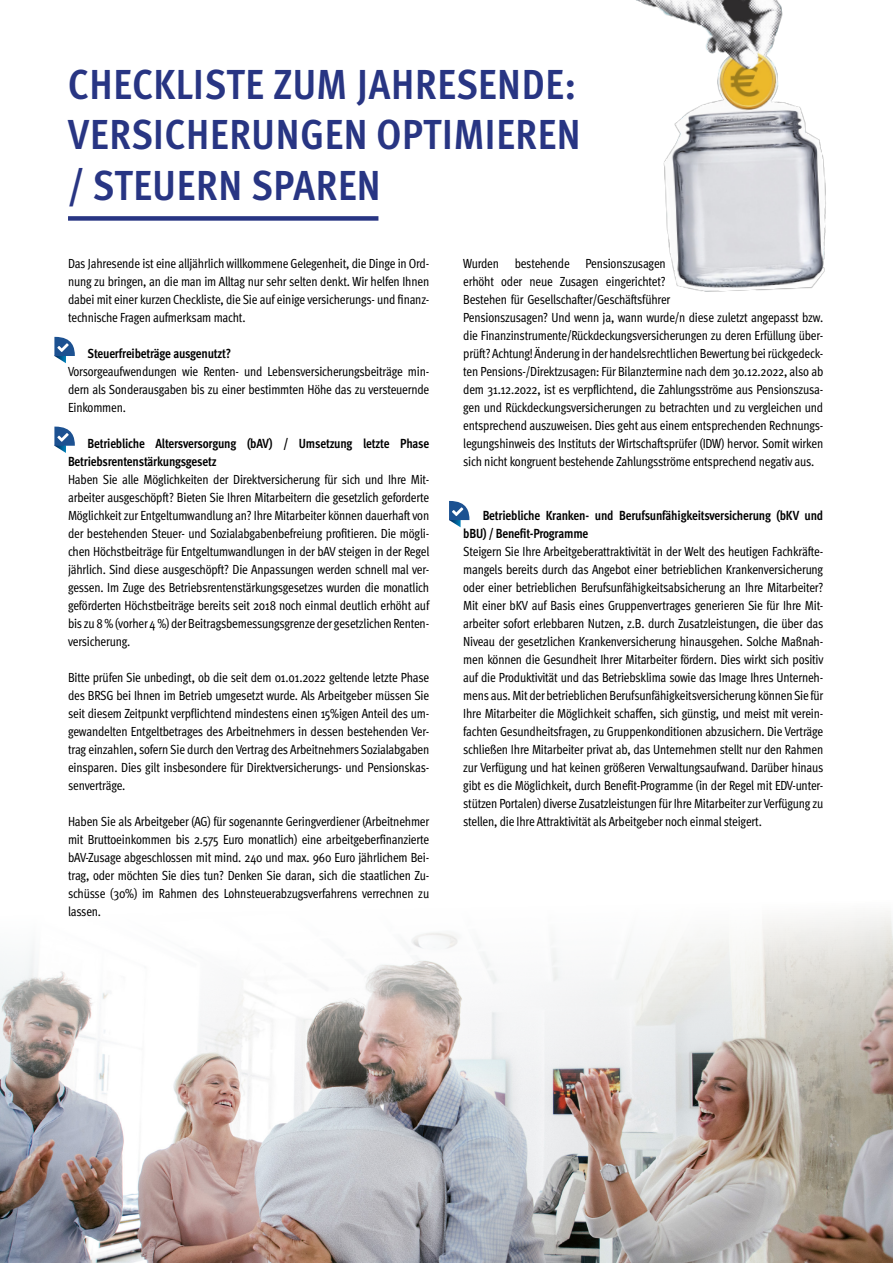
<style>
.page{position:relative;width:893px;height:1263px;background:#fff}
.page>*{position:absolute;margin:0;border:0;box-sizing:border-box;transform-origin:0 0}
.t1{font:700 condensed 42px/50.4px "Meta Pro";letter-spacing:.015em;color:#283583;text-align:justify}
.t2{font:condensed 13.2px/18px "Meta Pro";letter-spacing:-.015em;color:#000;text-align:justify}
.t3{font:700 condensed 13.2px/18px "Meta Pro";letter-spacing:-.015em;color:#000}
</style>
<div class="page">
<img style="left:0;top:911px;width:893px;height:352px">
<div style="left:68px;top:216px;width:310px;height:5px;background:#283583"></div>
<img style="left:636px;top:0;width:190px;height:292px">
<svg style="left:449px;top:501px;width:20px;height:26px"></svg>
<svg style="left:54px;top:427px;width:21px;height:26px"></svg>
<svg style="left:54px;top:337px;width:21px;height:26px"></svg>
<h1 class="t1" style="left:68px;top:57px;width:514px">CHECKLISTE ZUM JAHRESENDE:<br>VERSICHERUNGEN OPTIMIEREN / STEUERN SPAREN</h1>
<p class="t2" style="left:68px;top:253px;width:363px">Das Jahresende ist eine alljährlich willkommene Gelegenheit, die Dinge in Ord&shy;nung zu bringen, an die man im Alltag nur sehr selten denkt. Wir helfen Ihnen dabei mit einer kurzen Checkliste, die Sie auf einige versicherungs- und finanz&shy;technische Fragen aufmerksam macht.</p>
<p class="t3" style="left:88px;top:344px;width:145px">Steuerfreibeträge ausgenutzt?</p>
<p class="t2" style="left:68px;top:361px;width:363px">Vorsorgeaufwendungen wie Renten- und Lebensversicherungsbeiträge min&shy;dern als Sonderausgaben bis zu einer bestimmten Höhe das zu versteuernde Einkommen.</p>
<p class="t3" style="left:68px;top:434px;width:363px;text-indent:19px">Betriebliche Altersversorgung (bAV) / Umsetzung letzte Phase<br>Betriebsrentenstärkungsgesetz</p>
<p class="t2" style="left:68px;top:469px;width:363px">Haben Sie alle Möglichkeiten der Direktversicherung für sich und Ihre Mit&shy;arbeiter ausgeschöpft? Bieten Sie Ihren Mitarbeitern die gesetzlich geforderte Möglichkeit zur Entgeltumwandlung an? Ihre Mitarbeiter können dauerhaft von der bestehenden Steuer- und Sozialabgabenbefreiung profitieren. Die mögli&shy;chen Höchstbeiträge für Entgeltumwandlungen in der bAV steigen in der Regel jährlich. Sind diese ausgeschöpft? Die Anpassungen werden schnell mal ver&shy;gessen. Im Zuge des Betriebsrentenstärkungsgesetzes wurden die monatlich geförderten Höchstbeiträge bereits seit 2018 noch einmal deutlich erhöht auf bis zu 8 % (vorher 4 %) der Beitragsbemessungsgrenze der gesetzlichen Renten&shy;versicherung.</p>
<p class="t2" style="left:68px;top:667px;width:363px">Bitte prüfen Sie unbedingt, ob die seit dem 01.01.2022 geltende letzte Phase des BRSG bei Ihnen im Betrieb umgesetzt wurde. Als Arbeitgeber müssen Sie seit diesem Zeitpunkt verpflichtend mindestens einen 15%igen Anteil des um&shy;gewandelten Entgeltbetrages des Arbeitnehmers in dessen bestehenden Ver&shy;trag einzahlen, sofern Sie durch den Vertrag des Arbeitnehmers Sozialabgaben einsparen. Dies gilt insbesondere für Direktversicherungs- und Pensionskas&shy;senverträge.</p>
<p class="t2" style="left:68px;top:811px;width:363px">Haben Sie als Arbeitgeber (AG) für sogenannte Geringverdiener (Arbeitnehmer mit Bruttoeinkommen bis 2.575 Euro monatlich) eine arbeitgeberfinanzierte bAV-Zusage abgeschlossen mit mind. 240 und max. 960 Euro jährlichem Bei&shy;trag, oder möchten Sie dies tun? Denken Sie daran, sich die staatlichen Zu&shy;schüsse (30%) im Rahmen des Lohnsteuerabzugsverfahrens verrechnen zu lassen.</p>
<p class="t2" style="left:463px;top:253px;width:362px;text-align:left">Wurden bestehende Pensionszusagen<br>erhöht oder neue Zusagen eingerichtet?<br>Bestehen für Gesellschafter/Geschäftsführer<br>Pensionszusagen? Und wenn ja, wann wurde/n diese zuletzt angepasst bzw. die Finanzinstrumente/Rückdeckungsversicherungen zu deren Erfüllung über&shy;prüft? Achtung! Änderung in der handelsrechtlichen Bewertung bei rückgedeck&shy;ten Pensions-/Direktzusagen: Für Bilanztermine nach dem 30.12.2022, also ab dem 31.12.2022, ist es verpflichtend, die Zahlungsströme aus Pensionszusa&shy;gen und Rückdeckungsversicherungen zu betrachten und zu vergleichen und entsprechend auszuweisen. Dies geht aus einem entsprechenden Rechnungs&shy;legungshinweis des Instituts der Wirtschaftsprüfer (IDW) hervor. Somit wirken sich nicht kongruent bestehende Zahlungsströme entsprechend negativ aus.</p>
<p class="t3" style="left:463px;top:506px;width:362px;text-indent:19px">Betriebliche Kranken- und Berufsunfähigkeitsversicherung (bKV und bBU) / Benefit-Programme</p>
<p class="t2" style="left:463px;top:541px;width:362px">Steigern Sie Ihre Arbeitgeberattraktivität in der Welt des heutigen Fachkräfte&shy;mangels bereits durch das Angebot einer betrieblichen Krankenversicherung oder einer betrieblichen Berufsunfähigkeitsabsicherung an Ihre Mitarbeiter?<br>Mit einer bKV auf Basis eines Gruppenvertrages generieren Sie für Ihre Mit&shy;arbeiter sofort erlebbaren Nutzen, z.B. durch Zusatzleistungen, die über das Niveau der gesetzlichen Krankenversicherung hinausgehen. Solche Maßnah&shy;men können die Gesundheit Ihrer Mitarbeiter fördern. Dies wirkt sich positiv auf die Produktivität und das Betriebsklima sowie das Image Ihres Unterneh&shy;mens aus. Mit der betrieblichen Berufsunfähigkeitsversicherung können Sie für Ihre Mitarbeiter die Möglichkeit schaffen, sich günstig, und meist mit verein&shy;fachten Gesundheitsfragen, zu Gruppenkonditionen abzusichern. Die Verträge schließen Ihre Mitarbeiter privat ab, das Unternehmen stellt nur den Rahmen zur Verfügung und hat keinen größeren Verwaltungsaufwand. Darüber hinaus gibt es die Möglichkeit, durch Benefit-Programme (in der Regel mit EDV-unter&shy;stützen Portalen) diverse Zusatzleistungen für Ihre Mitarbeiter zur Verfügung zu stellen, die Ihre Attraktivität als Arbeitgeber noch einmal steigert.</p>
</div>
